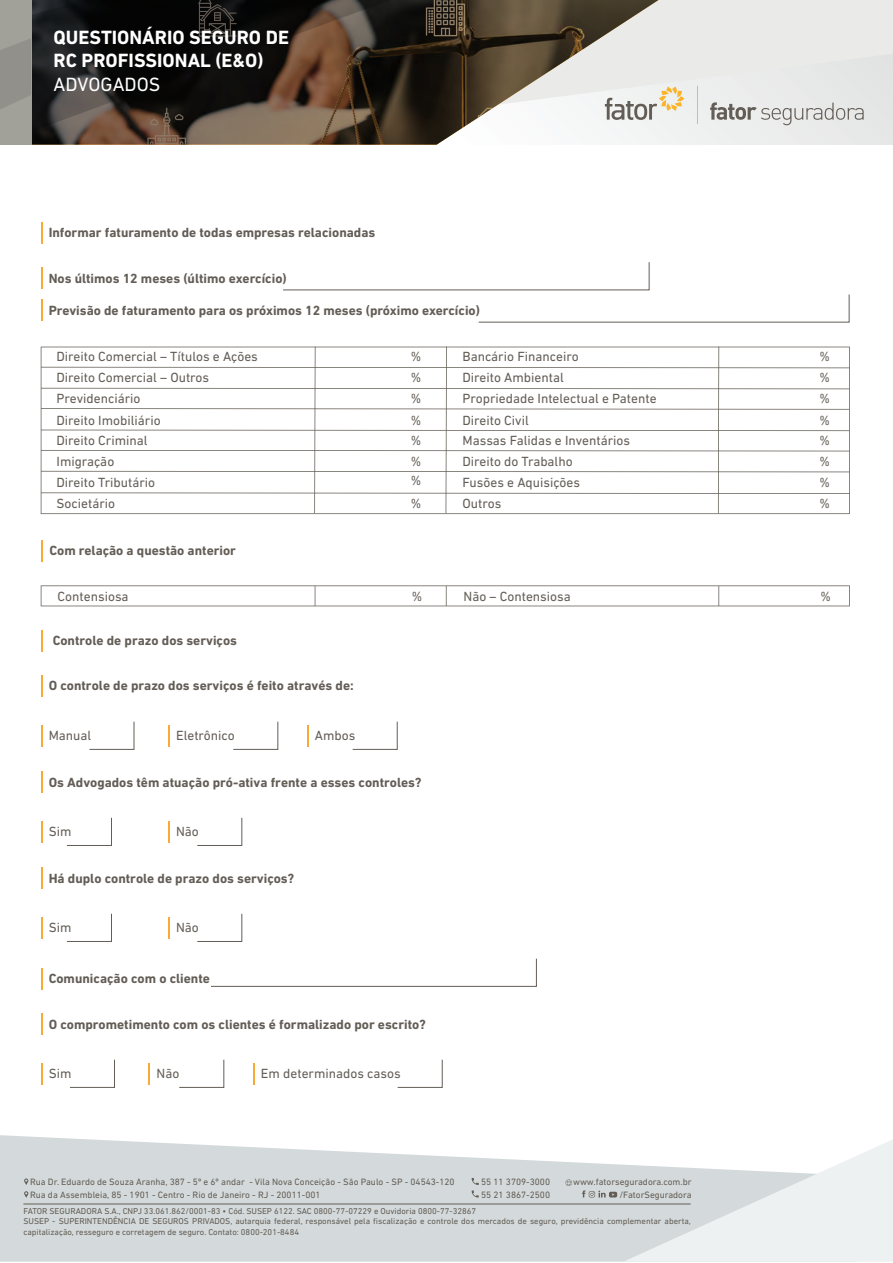
<style>
.page{position:relative;width:893px;height:1263px;background:#fff}
.page>*{position:absolute;margin:0;border:0;box-sizing:border-box;transform-origin:0 0}
.t1{font:700 19.5px/23.4px "DIN Next LT Pro";color:#fff}
.t2{font:19.5px "DIN Next LT Pro";color:#fff}
.t3{font:700 13.5px "DIN Next LT Pro";color:#635d56}
.t4{font:13.5px/21.3px "DIN Next LT Pro";color:#635d56;text-align:justify}
.t5{font:9.3px/12.9px "DIN Next LT Pro";color:#635d56}
.t6{font:8.7px/10.4px "DIN Next LT Pro";color:#635d56}
</style>
<div class="page">
<svg style="left:31px;top:0;width:862px;height:145px;background:#7a746d"></svg>
<div style="left:0;top:0;width:31px;height:145px;background:#a1a099"></div>
<svg style="left:0;top:39px;width:31px;height:70px"></svg>
<svg style="left:605px;top:87px;width:79px;height:33px"></svg>
<svg style="left:697px;top:86px;width:1px;height:38px"></svg>
<svg style="left:710px;top:102px;width:154px;height:23px;background:#cecdcc"></svg>
<svg style="left:41px;top:630px;width:1px;height:21px"></svg>
<svg style="left:41px;top:725px;width:1px;height:22px"></svg>
<svg style="left:89px;top:721px;width:46px;height:29px"></svg>
<svg style="left:283px;top:262px;width:567px;height:61px"></svg>
<hr style="left:168px;top:725px;width:2px;height:22px;background:#f9a936">
<svg style="left:233px;top:721px;width:46px;height:29px"></svg>
<hr style="left:307px;top:725px;width:2px;height:22px;background:#f9a936">
<svg style="left:352px;top:721px;width:46px;height:29px"></svg>
<svg style="left:41px;top:223px;width:1px;height:21px"></svg>
<svg style="left:41px;top:267px;width:1px;height:22px"></svg>
<svg style="left:41px;top:675px;width:1px;height:22px"></svg>
<svg style="left:41px;top:968px;width:1px;height:21px"></svg>
<svg style="left:41px;top:1063px;width:1px;height:22px"></svg>
<svg style="left:70px;top:1059px;width:45px;height:29px"></svg>
<svg style="left:149px;top:1063px;width:1px;height:22px"></svg>
<svg style="left:179px;top:1059px;width:46px;height:29px"></svg>
<hr style="left:253px;top:1063px;width:2px;height:22px;background:#f9a936">
<svg style="left:397px;top:1059px;width:46px;height:29px"></svg>
<svg style="left:41px;top:1013px;width:1px;height:22px"></svg>
<svg style="left:41px;top:821px;width:1px;height:22px"></svg>
<svg style="left:67px;top:817px;width:45px;height:29px"></svg>
<hr style="left:168px;top:821px;width:2px;height:22px;background:#f9a936">
<svg style="left:197px;top:817px;width:46px;height:29px"></svg>
<svg style="left:41px;top:771px;width:1px;height:22px"></svg>
<svg style="left:41px;top:917px;width:1px;height:22px"></svg>
<svg style="left:67px;top:913px;width:45px;height:29px"></svg>
<hr style="left:168px;top:917px;width:2px;height:22px;background:#f9a936">
<svg style="left:197px;top:913px;width:46px;height:29px"></svg>
<svg style="left:211px;top:958px;width:326px;height:29px"></svg>
<svg style="left:41px;top:867px;width:1px;height:22px"></svg>
<svg style="left:41px;top:300px;width:1px;height:21px"></svg>
<svg style="left:41px;top:347px;width:809px;height:167px"></svg>
<svg style="left:718px;top:347px;width:1px;height:166px"></svg>
<svg style="left:446px;top:347px;width:1px;height:166px"></svg>
<svg style="left:314px;top:347px;width:2px;height:166px"></svg>
<hr style="left:41px;top:540px;width:2px;height:21px;background:#f9a936">
<svg style="left:41px;top:585px;width:809px;height:21px"></svg>
<svg style="left:0;top:1135px;width:623px;height:127px;background:#d8ddde"></svg>
<svg style="left:623px;top:1140px;width:270px;height:122px"></svg>
<svg style="left:472px;top:1178px;width:7px;height:19px"></svg>
<svg style="left:582px;top:1190px;width:35px;height:7px"></svg>
<svg style="left:565px;top:1179px;width:7px;height:7px"></svg>
<hr style="left:23px;top:1204px;width:668px;height:1px;background:#635d56">
<svg style="left:24px;top:1178px;width:4px;height:7px"></svg>
<svg style="left:24px;top:1191px;width:4px;height:7px"></svg>
<h1 class="t1" style="left:54px;top:25px;width:237px">QUESTIONÁRIO SEGURO DE<br>RC PROFISSIONAL (E&amp;O)</h1>
<h1 class="t2" style="left:54px;top:73px;width:108px">ADVOGADOS</h1>
<p class="t3" style="left:49px;top:224px;width:328px">Informar faturamento de todas empresas relacionadas</p>
<p class="t3" style="left:49px;top:270px;width:239px">Nos últimos 12 meses (último exercício)</p>
<p class="t3" style="left:49px;top:302px;width:433px">Previsão de faturamento para os próximos 12 meses (próximo exercício)</p>
<p class="t4" style="left:57px;top:346px;width:203px">Direito Comercial – Títulos e Ações</p>
<p class="t4" style="left:411px;top:346px;width:12px">% % % %</p>
<p class="t4" style="left:411px;top:431px;width:12px;line-height:20px">% % %</p>
<p class="t4" style="left:411px;top:493px;width:12px">%</p>
<p class="t4" style="left:462px;top:346px;width:196px;text-align:left">Bancário Financeiro<br>Direito Ambiental<br>Propriedade Intelectual e Patente<br>Direito Civil</p>
<p class="t4" style="left:462px;top:430px;width:169px;text-align:left">Massas Falidas e Inventários<br>Direito do Trabalho<br>Fusões e Aquisições<br>Outros</p>
<p class="t4" style="left:57px;top:367px;width:154px;text-align:left">Direito Comercial – Outros<br>Previdenciário<br>Direito Imobiliário</p>
<p class="t4" style="left:57px;top:430px;width:100px;text-align:left">Direito Criminal<br>Imigração<br>Direito Tributário<br>Societário</p>
<p class="t4" style="left:819px;top:346px;width:12px">% % % %</p>
<p class="t4" style="left:819px;top:430px;width:12px">% % % %</p>
<p class="t3" style="left:49px;top:543px;width:188px">Com relação a questão anterior</p>
<p class="t4" style="left:58px;top:585px;width:73px">Contensiosa</p>
<p class="t4" style="left:412px;top:585px;width:12px">%</p>
<p class="t4" style="left:464px;top:585px;width:109px">Não – Contensiosa</p>
<p class="t4" style="left:821px;top:585px;width:12px">%</p>
<p class="t3" style="left:53px;top:633px;width:186px">Controle de prazo dos serviços</p>
<p class="t3" style="left:49px;top:678px;width:306px">O controle de prazo dos serviços é feito através de:</p>
<p class="t4" style="left:49px;top:725px;width:44px">Manual</p>
<p class="t4" style="left:176px;top:725px;width:60px">Eletrônico</p>
<p class="t4" style="left:315px;top:725px;width:42px">Ambos</p>
<p class="t3" style="left:49px;top:774px;width:374px">Os Advogados têm atuação pró-ativa frente a esses controles?</p>
<p class="t4" style="left:49px;top:821px;width:24px">Sim</p>
<p class="t4" style="left:176px;top:821px;width:24px">Não</p>
<p class="t3" style="left:49px;top:870px;width:247px">Há duplo controle de prazo dos serviços?</p>
<p class="t4" style="left:49px;top:917px;width:24px">Sim</p>
<p class="t4" style="left:176px;top:917px;width:24px">Não</p>
<p class="t3" style="left:49px;top:971px;width:163px">Comunicação com o cliente</p>
<p class="t3" style="left:49px;top:1016px;width:378px">O comprometimento com os clientes é formalizado por escrito?</p>
<p class="t4" style="left:49px;top:1063px;width:24px">Sim</p>
<p class="t4" style="left:157px;top:1063px;width:24px">Não</p>
<p class="t4" style="left:261px;top:1063px;width:141px">Em determinados casos</p>
<p class="t5" style="left:30px;top:1175px;width:426px">Rua Dr. Eduardo de Souza Aranha, 387 - 5º e 6º andar - Vila Nova Conceição - São Paulo - SP - 04543-120</p>
<p class="t5" style="left:573px;top:1175px;width:120px">www.fatorseguradora.com.br</p>
<p class="t5" style="left:30px;top:1188px;width:292px">Rua da Assembleia, 85 - 1901 - Centro - Rio de Janeiro - RJ - 20011-001</p>
<p class="t6" style="left:23px;top:1205px;width:669px">FATOR SEGURADORA S.A., CNPJ 33.061.862/0001-83 • Cód. SUSEP 6122. SAC 0800-77-07229 e Ouvidoria 0800-77-32867<br>SUSEP - SUPERINTENDÊNCIA DE SEGUROS PRIVADOS, autarquia federal, responsável pela fiscalização e controle dos mercados de seguro, previdência complementar aberta, capitalização, resseguro e corretagem de seguro. Contato: 0800-201-8484</p>
<p class="t5" style="left:481px;top:1175px;width:70px">55 11 3709-3000<br>55 21 3867-2500</p>
<p class="t5" style="left:619px;top:1188px;width:74px">/FatorSeguradora</p>
</div>
